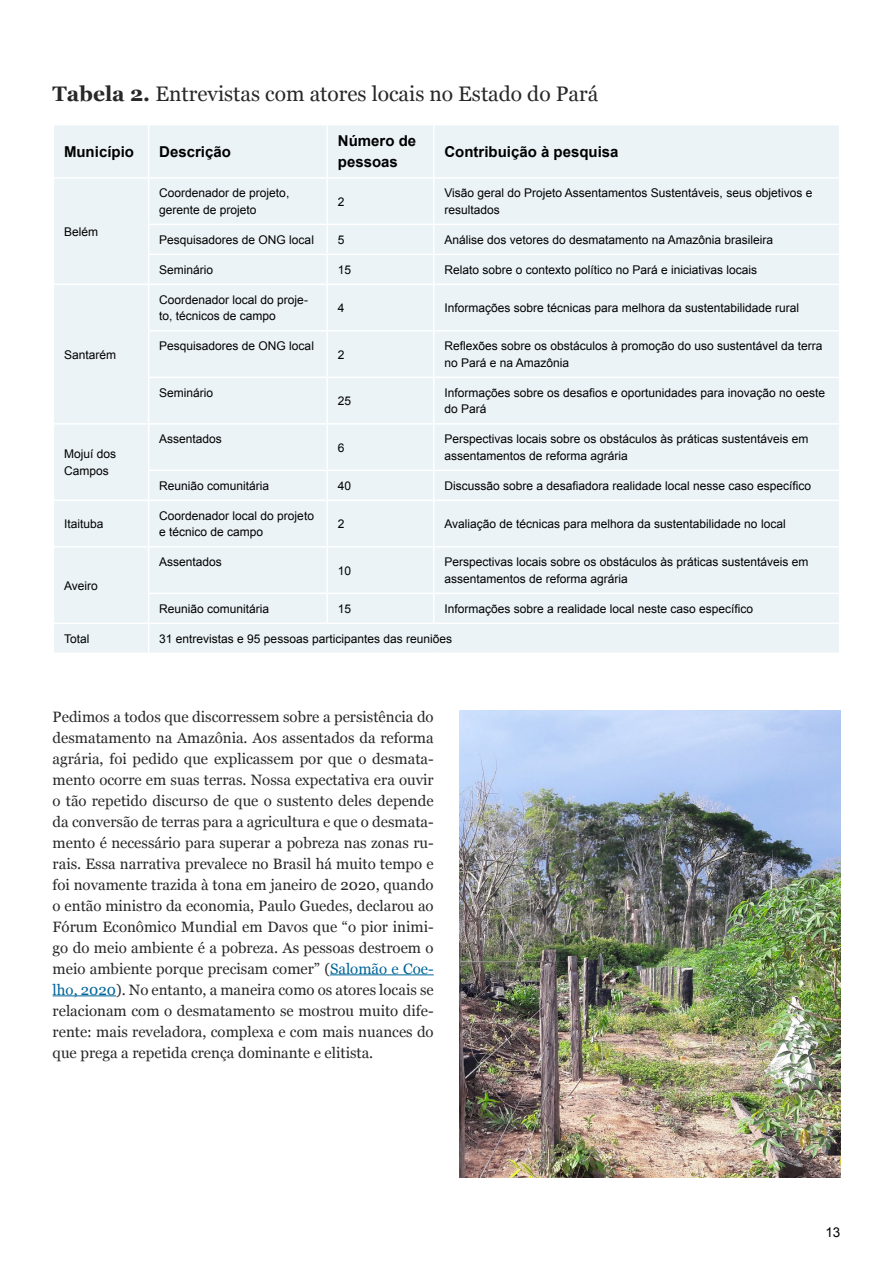
<style>
.page{position:relative;width:893px;height:1263px;background:#fff}
.page>*{position:absolute;margin:0;border:0;box-sizing:border-box;transform-origin:0 0}
.t1{font:21px "Georgia";color:#282828}
.t2{font:15px/21px "Georgia";color:#282828;text-align:justify}
.t3{font:700 15px/21px "Arial";color:#000}
.t4{font:13.5px "Arial";color:#000}
.t5{font:12px/16.5px "Arial";color:#000}
.s1{font-weight:700}
.s2{color:#069}
</style>
<div class="page">
<hr style="left:330px;top:974px;width:104px;height:1px;background:#069">
<hr style="left:53px;top:995px;width:63px;height:1px;background:#069">
<div style="left:54px;top:125px;width:785px;height:528px;background:#ebf3f7"></div>
<hr style="left:148px;top:125px;width:1px;height:52px;background:#fff">
<hr style="left:326px;top:125px;width:2px;height:52px;background:#fff">
<hr style="left:433px;top:125px;width:1px;height:52px;background:#fff">
<hr style="left:53px;top:177px;width:96px;height:2px;background:#fff">
<hr style="left:149px;top:177px;width:178px;height:2px;background:#fff">
<hr style="left:148px;top:179px;width:1px;height:45px;background:#fff">
<hr style="left:327px;top:177px;width:107px;height:2px;background:#fff">
<hr style="left:326px;top:179px;width:2px;height:45px;background:#fff">
<hr style="left:434px;top:177px;width:406px;height:2px;background:#fff">
<hr style="left:433px;top:179px;width:1px;height:45px;background:#fff">
<hr style="left:148px;top:224px;width:179px;height:1px;background:#fff">
<hr style="left:327px;top:224px;width:107px;height:1px;background:#fff">
<hr style="left:326px;top:225px;width:2px;height:29px;background:#fff">
<hr style="left:434px;top:224px;width:406px;height:1px;background:#fff">
<hr style="left:148px;top:254px;width:179px;height:1px;background:#fff">
<svg style="left:148px;top:225px;width:1px;height:59px"></svg>
<hr style="left:327px;top:254px;width:107px;height:1px;background:#fff">
<hr style="left:326px;top:255px;width:2px;height:29px;background:#fff">
<hr style="left:434px;top:254px;width:406px;height:1px;background:#fff">
<svg style="left:433px;top:225px;width:1px;height:59px"></svg>
<hr style="left:53px;top:284px;width:96px;height:1px;background:#fff">
<hr style="left:149px;top:284px;width:178px;height:1px;background:#fff">
<hr style="left:148px;top:285px;width:1px;height:45px;background:#fff">
<hr style="left:327px;top:284px;width:107px;height:1px;background:#fff">
<hr style="left:326px;top:285px;width:2px;height:45px;background:#fff">
<hr style="left:434px;top:284px;width:406px;height:1px;background:#fff">
<hr style="left:433px;top:285px;width:1px;height:45px;background:#fff">
<hr style="left:148px;top:330px;width:179px;height:2px;background:#fff">
<hr style="left:148px;top:332px;width:1px;height:45px;background:#fff">
<hr style="left:327px;top:330px;width:107px;height:2px;background:#fff">
<hr style="left:326px;top:332px;width:2px;height:45px;background:#fff">
<hr style="left:434px;top:330px;width:406px;height:2px;background:#fff">
<hr style="left:433px;top:332px;width:1px;height:45px;background:#fff">
<hr style="left:148px;top:377px;width:179px;height:1px;background:#fff">
<hr style="left:148px;top:378px;width:1px;height:45px;background:#fff">
<hr style="left:327px;top:377px;width:107px;height:1px;background:#fff">
<hr style="left:326px;top:378px;width:2px;height:45px;background:#fff">
<hr style="left:434px;top:377px;width:406px;height:1px;background:#fff">
<hr style="left:433px;top:378px;width:1px;height:45px;background:#fff">
<hr style="left:53px;top:423px;width:96px;height:2px;background:#fff">
<hr style="left:149px;top:423px;width:178px;height:2px;background:#fff">
<hr style="left:148px;top:425px;width:1px;height:45px;background:#fff">
<hr style="left:327px;top:423px;width:107px;height:2px;background:#fff">
<hr style="left:326px;top:425px;width:2px;height:45px;background:#fff">
<hr style="left:434px;top:423px;width:406px;height:2px;background:#fff">
<hr style="left:433px;top:425px;width:1px;height:45px;background:#fff">
<hr style="left:148px;top:470px;width:179px;height:1px;background:#fff">
<svg style="left:148px;top:471px;width:1px;height:29px"></svg>
<hr style="left:327px;top:470px;width:107px;height:1px;background:#fff">
<hr style="left:326px;top:471px;width:2px;height:29px;background:#fff">
<hr style="left:434px;top:470px;width:406px;height:1px;background:#fff">
<svg style="left:433px;top:471px;width:1px;height:29px"></svg>
<hr style="left:53px;top:500px;width:96px;height:1px;background:#fff">
<hr style="left:149px;top:500px;width:178px;height:1px;background:#fff">
<hr style="left:148px;top:501px;width:1px;height:45px;background:#fff">
<hr style="left:327px;top:500px;width:107px;height:1px;background:#fff">
<hr style="left:326px;top:501px;width:2px;height:45px;background:#fff">
<hr style="left:434px;top:500px;width:406px;height:1px;background:#fff">
<hr style="left:433px;top:501px;width:1px;height:45px;background:#fff">
<hr style="left:53px;top:546px;width:96px;height:2px;background:#fff">
<hr style="left:149px;top:546px;width:178px;height:2px;background:#fff">
<hr style="left:148px;top:548px;width:1px;height:45px;background:#fff">
<hr style="left:327px;top:546px;width:107px;height:2px;background:#fff">
<hr style="left:326px;top:548px;width:2px;height:45px;background:#fff">
<hr style="left:434px;top:546px;width:406px;height:2px;background:#fff">
<hr style="left:433px;top:548px;width:1px;height:45px;background:#fff">
<hr style="left:148px;top:593px;width:179px;height:1px;background:#fff">
<hr style="left:327px;top:593px;width:107px;height:1px;background:#fff">
<hr style="left:326px;top:594px;width:2px;height:29px;background:#fff">
<hr style="left:434px;top:593px;width:406px;height:1px;background:#fff">
<svg style="left:433px;top:594px;width:1px;height:29px"></svg>
<hr style="left:53px;top:623px;width:96px;height:1px;background:#fff">
<hr style="left:149px;top:623px;width:178px;height:1px;background:#fff">
<svg style="left:148px;top:594px;width:1px;height:59px"></svg>
<hr style="left:327px;top:623px;width:107px;height:1px;background:#fff">
<hr style="left:434px;top:623px;width:406px;height:1px;background:#fff">
<img style="left:459px;top:710px;width:381px;height:468px">
<h1 class="t1" style="left:53px;top:78px;width:547px"><span class="s1">Tabela 2.</span> Entrevistas com atores locais no Estado do Pará</h1>
<p class="t3" style="left:64px;top:141px;width:72px">Município</p>
<p class="t3" style="left:159px;top:141px;width:73px">Descrição</p>
<p class="t3" style="left:338px;top:131px;width:80px">Número de pessoas</p>
<p class="t3" style="left:444px;top:141px;width:176px">Contribuição à pesquisa</p>
<p class="t5" style="left:64px;top:223px;width:36px">Belém</p>
<p class="t5" style="left:64px;top:346px;width:54px">Santarém</p>
<p class="t5" style="left:64px;top:446px;width:54px">Mojuí dos<br>Campos</p>
<p class="t5" style="left:159px;top:185px;width:132px">Coordenador de projeto, gerente de projeto</p>
<p class="t5" style="left:338px;top:193px;width:8px">2</p>
<p class="t5" style="left:444px;top:185px;width:369px">Visão geral do Projeto Assentamentos Sustentáveis, seus objetivos e resultados</p>
<p class="t5" style="left:159px;top:231px;width:156px">Pesquisadores de ONG local</p>
<p class="t5" style="left:338px;top:231px;width:8px">5</p>
<p class="t5" style="left:444px;top:231px;width:330px">Análise dos vetores do desmatamento na Amazônia brasileira</p>
<p class="t5" style="left:159px;top:261px;width:56px">Seminário</p>
<p class="t5" style="left:338px;top:261px;width:15px">15</p>
<p class="t5" style="left:444px;top:261px;width:314px">Relato sobre o contexto político no Pará e iniciativas locais</p>
<p class="t5" style="left:159px;top:291px;width:150px">Coordenador local do proje&shy;to, técnicos de campo</p>
<p class="t5" style="left:338px;top:300px;width:8px">4</p>
<p class="t5" style="left:444px;top:300px;width:356px">Informações sobre técnicas para melhora da sustentabilidade rural</p>
<p class="t5" style="left:159px;top:338px;width:156px">Pesquisadores de ONG local</p>
<p class="t5" style="left:338px;top:346px;width:8px">2</p>
<p class="t5" style="left:444px;top:338px;width:380px">Reflexões sobre os obstáculos à promoção do uso sustentável da terra no Pará e na Amazônia</p>
<p class="t5" style="left:159px;top:384px;width:56px">Seminário</p>
<p class="t5" style="left:338px;top:393px;width:15px">25</p>
<p class="t5" style="left:444px;top:384px;width:382px">Informações sobre os desafios e oportunidades para inovação no oeste do Pará</p>
<p class="t5" style="left:159px;top:431px;width:64px">Assentados</p>
<p class="t5" style="left:338px;top:439px;width:8px">6</p>
<p class="t5" style="left:444px;top:431px;width:366px">Perspectivas locais sobre os obstáculos às práticas sustentáveis em assentamentos de reforma agrária</p>
<p class="t5" style="left:159px;top:477px;width:112px">Reunião comunitária</p>
<p class="t5" style="left:338px;top:477px;width:15px">40</p>
<p class="t5" style="left:444px;top:477px;width:368px">Discussão sobre a desafiadora realidade local nesse caso específico</p>
<p class="t5" style="left:64px;top:516px;width:41px">Itaituba</p>
<p class="t5" style="left:159px;top:507px;width:156px">Coordenador local do projeto e técnico de campo</p>
<p class="t5" style="left:338px;top:516px;width:8px">2</p>
<p class="t5" style="left:444px;top:516px;width:343px">Avaliação de técnicas para melhora da sustentabilidade no local</p>
<p class="t5" style="left:64px;top:577px;width:35px">Aveiro</p>
<p class="t5" style="left:159px;top:554px;width:64px">Assentados</p>
<p class="t5" style="left:338px;top:562px;width:15px">10</p>
<p class="t5" style="left:444px;top:554px;width:366px">Perspectivas locais sobre os obstáculos às práticas sustentáveis em assentamentos de reforma agrária</p>
<p class="t5" style="left:159px;top:600px;width:112px">Reunião comunitária</p>
<p class="t5" style="left:338px;top:600px;width:15px">15</p>
<p class="t5" style="left:444px;top:600px;width:310px">Informações sobre a realidade local neste caso específico</p>
<p class="t5" style="left:64px;top:630px;width:27px">Total</p>
<p class="t5" style="left:159px;top:630px;width:294px">31 entrevistas e 95 pessoas participantes das reuniões</p>
<p class="t2" style="left:53px;top:705px;width:383px">Pedimos a todos que discorressem sobre a persistência do desmatamento na Amazônia. Aos assentados da reforma agrária, foi pedido que explicassem por que o desmata&shy;mento ocorre em suas terras. Nossa expectativa era ouvir o tão repetido discurso de que o sustento deles depende da conversão de terras para a agricultura e que o desmata&shy;mento é necessário para superar a pobreza nas zonas ru&shy;rais. Essa narrativa prevalece no Brasil há muito tempo e foi novamente trazida à tona em janeiro de 2020, quando o então ministro da economia, Paulo Guedes, declarou ao Fórum Econômico Mundial em Davos que “o pior inimi&shy;go do meio ambiente é a pobreza. As pessoas destroem o meio ambiente porque precisam comer” (<span class="s2">Salomão e Coe&shy;lho, 2020</span>). No entanto, a maneira como os atores locais se relacionam com o desmatamento se mostrou muito dife&shy;rente: mais reveladora, complexa e com mais nuances do que prega a repetida crença dominante e elitista.</p>
<p class="t4" style="left:825px;top:1223px;width:17px">13</p>
</div>
